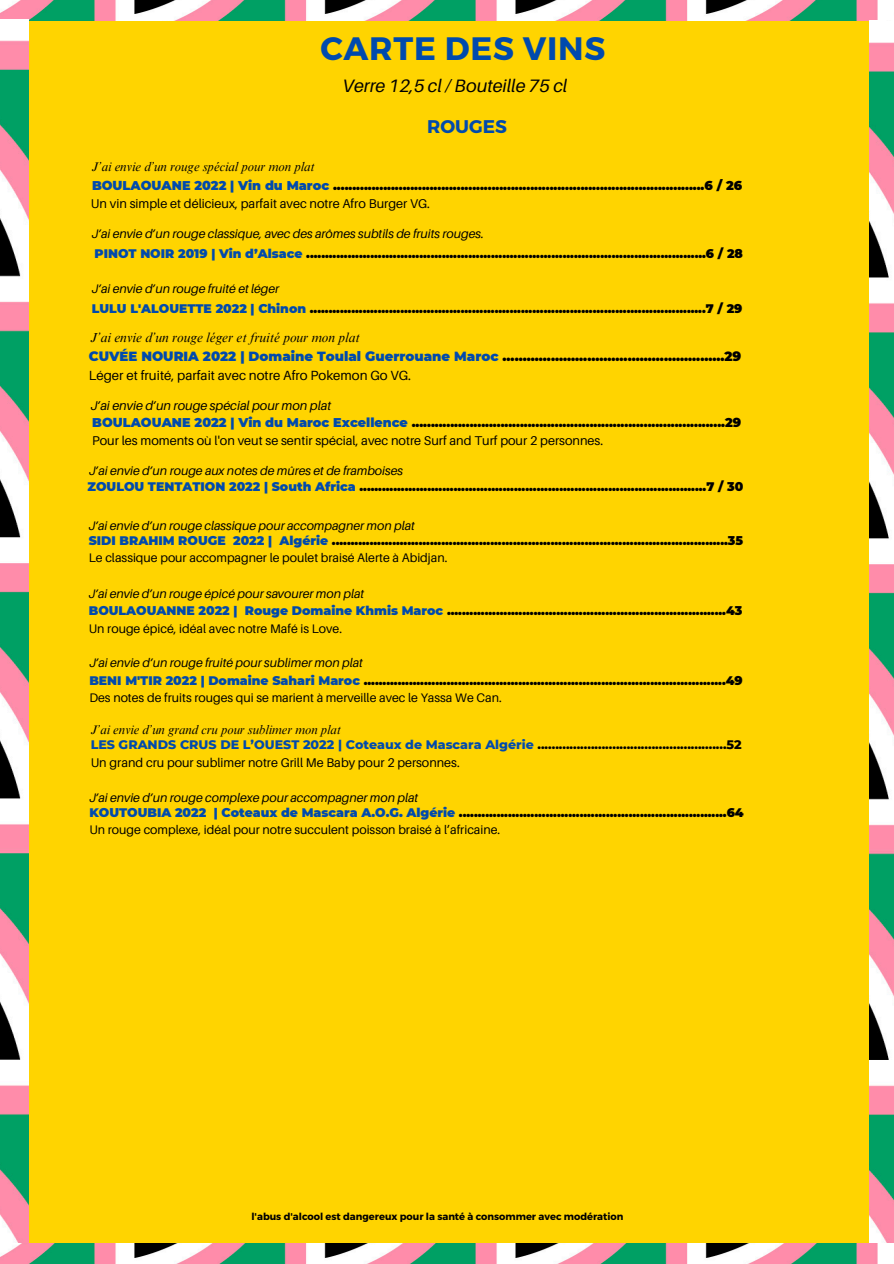
<style>
.page{position:relative;width:894px;height:1264px;background:#fff}
.page>*{position:absolute;margin:0;border:0;box-sizing:border-box;transform-origin:0 0}
.t1{font:700 32.4px "Montserrat";letter-spacing:.02em;color:#004aad}
.t2{font:700 18.3px "Montserrat";color:#004aad}
.t3{font:italic 18px "Aileron";color:#000}
.t4{font:900 13.2px/18.8px "Montserrat";color:#000}
.t5{font:italic 13.2px "Times NRMT Pro";color:#000}
.t6{font:900 12.75px/18px "Montserrat";color:#000}
.t7{font:italic 12.75px "Times NRMT Pro";color:#000}
.t8{font:italic 12.75px "Aileron";color:#000}
.t9{font:800 12.6px/17.9px "Montserrat";color:#000}
.t10{font:italic 12.6px "Times NRMT Pro";color:#000}
.t11{font:900 12.45px/17.5px "Montserrat";color:#000}
.t12{font:italic 12.45px "Aileron";color:#000}
.t13{font:700 9.9px "Montserrat";color:#000}
.s1{color:#004aad}
.s2{font-family:"Aileron";font-weight:400}
</style>
<div class="page">
<div style="left:0;top:0;width:893px;height:1263px;background:#ffd400"></div>
<img style="left:1px;top:0;width:892px;height:21px">
<img style="left:0;top:19px;width:28px;height:1224px">
<img style="left:868px;top:20px;width:25px;height:1223px">
<img style="left:1px;top:1243px;width:892px;height:20px">
<p class="t1" style="left:320px;top:27px;width:286px">CARTE DES VINS</p>
<h5 class="t3" style="left:342px;top:75px;width:226px">Verre 12,5 cl / Bouteille 75 cl</h5>
<p class="t2" style="left:427px;top:115px;width:81px">ROUGES</p>
<h5 class="t7" style="left:92px;top:162px;width:224px">J’ai envie d’un rouge spécial pour mon plat</h5>
<h5 class="t6" style="left:91px;top:176px;width:652px"><span class="s1">BOULAOUANE 2022 | Vin du Maroc</span> ................................................................................................6 / 26<br><span class="s2">Un vin simple et délicieux, parfait avec notre Afro Burger VG.</span></h5>
<h4 class="t12" style="left:92px;top:226px;width:393px">J’ai envie d’un rouge classique, avec des arômes subtils de fruits rouges.</h4>
<h5 class="t11" style="left:94px;top:244px;width:650px"><span class="s1">PINOT NOIR 2019 | Vin d’Alsace</span> ..........................................................................................................6 / 28</h5>
<h5 class="t12" style="left:92px;top:281px;width:189px">J’ai envie d’un rouge fruité et léger</h5>
<h5 class="t11" style="left:92px;top:300px;width:652px"><span class="s1">LULU L'ALOUETTE 2022 | Chinon</span> .........................................................................................................7 / 29</h5>
<h5 class="t5" style="left:91px;top:332px;width:270px">J’ai envie d’un rouge léger et fruité pour mon plat</h5>
<h5 class="t4" style="left:89px;top:347px;width:654px"><span class="s1">CUVÉE NOURIA 2022 | Domaine Toulal Guerrouane Maroc</span> .......................................................29<br><span class="s2">Léger et fruité, parfait avec notre Afro Pokemon Go VG.</span></h5>
<h4 class="t8" style="left:91px;top:398px;width:242px">J’ai envie d’un rouge spécial pour mon plat</h4>
<h5 class="t6" style="left:92px;top:413px;width:650px"><span class="s1">BOULAOUANE 2022 | Vin du Maroc Excellence</span> .................................................................................29<br><span class="s2">Pour les moments où l'on veut se sentir spécial, avec notre Surf and Turf pour 2 personnes.</span></h5>
<h4 class="t12" style="left:89px;top:462px;width:315px">J’ai envie d’un rouge aux notes de mûres et de framboises</h4>
<h5 class="t11" style="left:88px;top:477px;width:657px"><span class="s1">ZOULOU TENTATION 2022 | South Africa</span> ............................................................................................7 / 30</h5>
<h5 class="t12" style="left:89px;top:518px;width:327px">J’ai envie d’un rouge classique pour accompagner mon plat</h5>
<h5 class="t11" style="left:89px;top:531px;width:655px"><span class="s1">SIDI BRAHIM ROUGE 2022 | Algérie</span> .........................................................................................................35<br><span class="s2">Le classique pour accompagner le poulet braisé Alerte à Abidjan.</span></h5>
<h5 class="t12" style="left:89px;top:585px;width:277px">J’ai envie d’un rouge épicé pour savourer mon plat</h5>
<h5 class="t11" style="left:89px;top:602px;width:655px"><span class="s1">BOULAOUANNE 2022 | Rouge Domaine Khmis Maroc</span> ..........................................................................43<br><span class="s2">Un rouge épicé, idéal avec notre Mafé is Love.</span></h5>
<h5 class="t12" style="left:89px;top:654px;width:275px">J’ai envie d’un rouge fruité pour sublimer mon plat</h5>
<h5 class="t11" style="left:89px;top:671px;width:654px"><span class="s1">BENI M'TIR 2022 | Domaine Sahari Maroc</span> ................................................................................................49<br><span class="s2">Des notes de fruits rouges qui se marient à merveille avec le Yassa We Can.</span></h5>
<h5 class="t10" style="left:91px;top:724px;width:252px">J’ai envie d’un grand cru pour sublimer mon plat</h5>
<h5 class="t9" style="left:91px;top:735px;width:652px"><span class="s1">LES GRANDS CRUS DE L’OUEST 2022 | Coteaux de Mascara Algérie</span> .....................................................52<br><span class="s2">Un grand cru pour sublimer notre Grill Me Baby pour 2 personnes.</span></h5>
<h5 class="t12" style="left:89px;top:789px;width:330px">J’ai envie d’un rouge complexe pour accompagner mon plat</h5>
<p class="t11" style="left:89px;top:803px;width:655px"><span class="s1">KOUTOUBIA 2022 | Coteaux de Mascara A.O.G. Algérie</span> .......................................................................64<br><span class="s2">Un rouge complexe, idéal pour notre succulent poisson braisé à l’africaine.</span></p>
<p class="t13" style="left:251px;top:1209px;width:373px">l'abus d'alcool est dangereux pour la santé à consommer avec modération</p>
</div>
